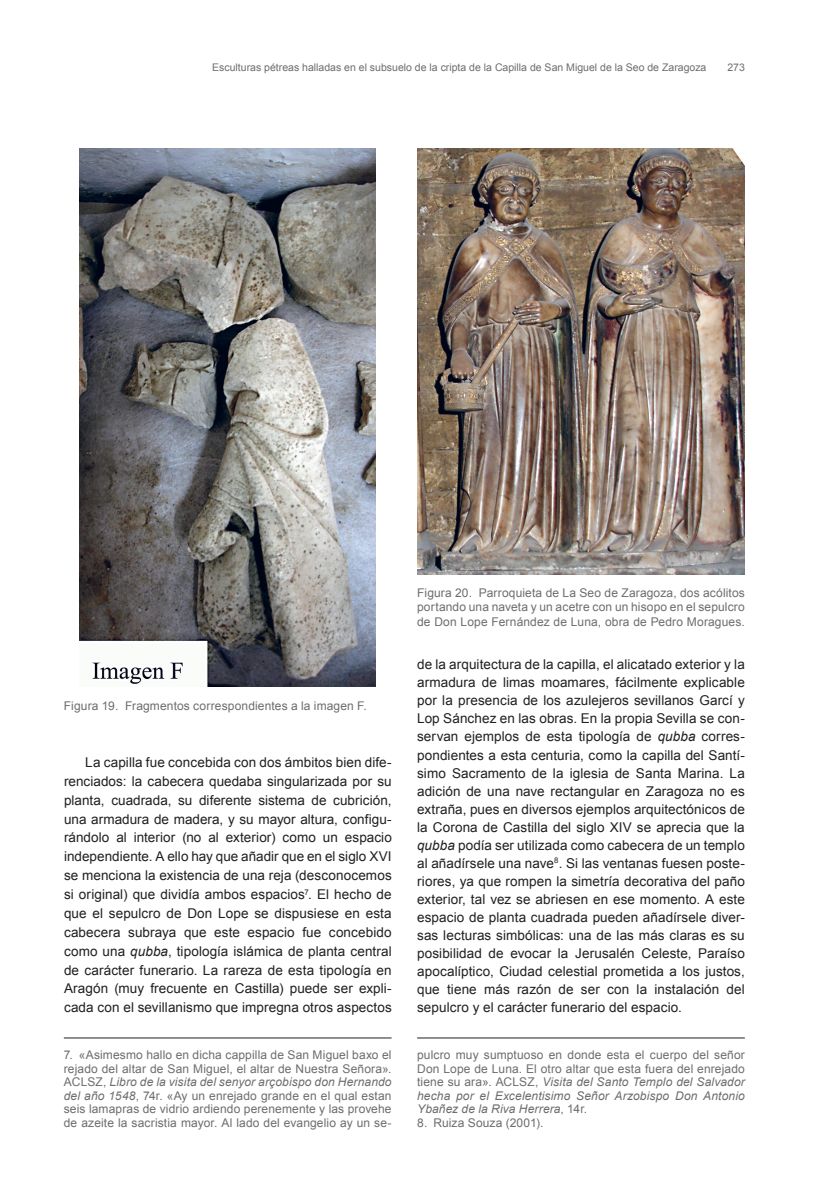
<style>
.page{position:relative;width:830px;height:1191px;background:#fff}
.page>*{position:absolute;margin:0;border:0;box-sizing:border-box;transform-origin:0 0}
.t1{font:13.5px/18px "Arial";letter-spacing:.005em;color:#231f20;text-align:justify}
.t2{font:12px/13.5px "Arial";letter-spacing:.01em;color:#6c6d70;text-align:justify}
.t3{font:10.5px "Arial";color:#6c6d70}
.s1{font-style:italic}
</style>
<div class="page">
<img style="left:79px;top:149px;width:297px;height:537px">
<img style="left:417px;top:149px;width:327px;height:425px">
<hr style="left:64px;top:1037px;width:327px;height:1px;background:#231f20">
<hr style="left:417px;top:1037px;width:327px;height:1px;background:#231f20">
<p class="t3" style="left:212px;top:62px;width:495px">Esculturas pétreas halladas en el subsuelo de la cripta de la Capilla de San Miguel de la Seo de Zaragoza</p>
<p class="t3" style="left:727px;top:62px;width:19px">273</p>
<p class="t2" style="left:64px;top:698px;width:304px">Figura 19. Fragmentos correspondientes a la imagen F.</p>
<p class="t1" style="left:64px;top:753px;width:329px;line-height:18.9px;text-indent:21px">La capilla fue concebida con dos ámbitos bien dife&shy;renciados: la cabecera quedaba singularizada por su planta, cuadrada, su diferente sistema de cubrición, una armadura de madera, y su mayor altura, configu&shy;rándolo al interior (no al exterior) como un espacio independiente. A ello hay que añadir que en el siglo XVI se menciona la existencia de una reja (desconocemos si original) que dividía ambos espacios<sup>7</sup>. El hecho de que el sepulcro de Don Lope se dispusiese en esta cabecera subraya que este espacio fue concebido como una <span class="s1">qubba</span>, tipología islámica de planta central de carácter funerario. La rareza de esta tipología en Aragón (muy frecuente en Castilla) puede ser expli&shy;cada con el sevillanismo que impregna otros aspectos</p>
<p class="t2" style="left:417px;top:585px;width:329px;line-height:14.4px">Figura 20. Parroquieta de La Seo de Zaragoza, dos acólitos portando una naveta y un acetre con un hisopo en el sepulcro de Don Lope Fernández de Luna, obra de Pedro Moragues.</p>
<p class="t1" style="left:417px;top:655px;width:329px">de la arquitectura de la capilla, el alicatado exterior y la armadura de limas moamares, fácilmente explicable por la presencia de los azulejeros sevillanos Garcí y Lop Sánchez en las obras. En la propia Sevilla se con&shy;servan ejemplos de esta tipología de <span class="s1">qubba</span> corres&shy;pondientes a esta centuria, como la capilla del Santí&shy;simo Sacramento de la iglesia de Santa Marina. La adición de una nave rectangular en Zaragoza no es extraña, pues en diversos ejemplos arquitectónicos de la Corona de Castilla del siglo XIV se aprecia que la <span class="s1">qubba</span> podía ser utilizada como cabecera de un templo al añadírsele una nave<sup>8</sup>. Si las ventanas fuesen poste&shy;riores, ya que rompen la simetría decorativa del paño exterior, tal vez se abriesen en ese momento. A este espacio de planta cuadrada pueden añadírsele diver&shy;sas lecturas simbólicas: una de las más claras es su posibilidad de evocar la Jerusalén Celeste, Paraíso apocalíptico, Ciudad celestial prometida a los justos, que tiene más razón de ser con la instalación del sepulcro y el carácter funerario del espacio.</p>
<p class="t2" style="left:64px;top:1048px;width:329px">7. «Asimesmo hallo en dicha cappilla de San Miguel baxo el rejado del altar de San Miguel, el altar de Nuestra Señora».<br>ACLSZ, <span class="s1">Libro de la visita del senyor arçobispo don Hernando del año 1548</span>, 74r. «Ay un enrejado grande en el qual estan seis lamapras de vidrio ardiendo perenemente y las provehe de azeite la sacristia mayor. Al lado del evangelio ay un se-</p>
<p class="t2" style="left:417px;top:1048px;width:329px">pulcro muy sumptuoso en donde esta el cuerpo del señor Don Lope de Luna. El otro altar que esta fuera del enrejado tiene su ara». ACLSZ, <span class="s1">Visita del Santo Templo del Salvador hecha por el Excelentisimo Señor Arzobispo Don Antonio Ybañez de la Riva Herrera</span>, 14r.</p>
<p class="t2" style="left:417px;top:1115px;width:128px">8. Ruiza Souza (2001).</p>
</div>
